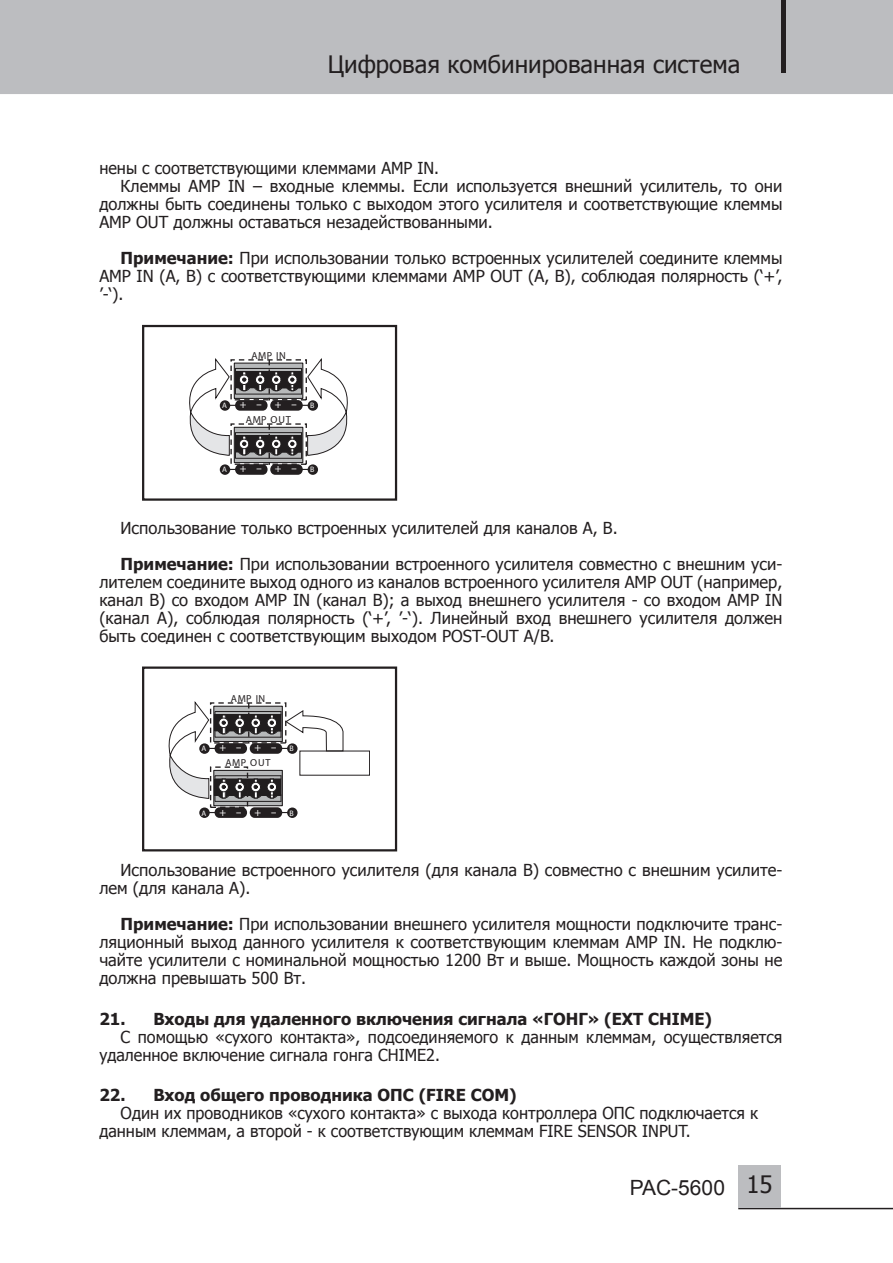
<style>
.page{position:relative;width:893px;height:1263px;background:#bcbdc0}
.page>*{position:absolute;margin:0;border:0;box-sizing:border-box;transform-origin:0 0}
.t1{font:24px "Tahoma";color:#231f20}
.t2{font:21px "Arial";color:#231f20}
.Весь_текст{font:16.5px/18px "Tahoma";color:#231f20;text-align:justify}
.t3{font:700 16.5px "Tahoma";color:#231f20}
.t4{font:700 11.25px "Helvetica";color:#fff}
.t5{font:10.2px "Helvetica";letter-spacing:.055em;color:#231f20}
.s1{font-weight:700}
.s2{font-size:7.95px}
.s3{font-family:"Tahoma";font-size:24px}
</style>
<div class="page">
<div style="left:0;top:94px;width:893px;height:1169px;background:#fff"></div>
<div style="left:781px;top:0;width:5px;height:72px;background:#231f20"></div>
<hr style="left:738px;top:1208px;width:155px;height:1px;background:#231f20">
<div style="left:738px;top:1165px;width:43px;height:43px;background:#bcbdc0"></div>
<div style="left:143px;top:326px;width:253px;height:174px;background:#fff"></div>
<div style="left:220px;top:464px;width:10px;height:11px;background:#231f20;border-radius:50%"></div>
<div style="left:235px;top:464px;width:33px;height:11px;background:#231f20;border-radius:5px"></div>
<div style="left:270px;top:464px;width:33px;height:11px;background:#231f20;border-radius:5px"></div>
<div style="left:308px;top:464px;width:10px;height:11px;background:#231f20;border-radius:50%"></div>
<svg style="left:189px;top:358px;width:159px;height:112px"></svg>
<div style="left:142px;top:325px;width:255px;height:176px;border:2px solid #231f20"></div>
<div style="left:143px;top:668px;width:253px;height:182px;background:#fff"></div>
<div style="left:199px;top:807px;width:11px;height:11px;background:#231f20;border-radius:50%"></div>
<div style="left:215px;top:807px;width:32px;height:11px;background:#231f20;border-radius:5px"></div>
<div style="left:250px;top:807px;width:32px;height:11px;background:#231f20;border-radius:5px"></div>
<div style="left:287px;top:807px;width:11px;height:11px;background:#231f20;border-radius:50%"></div>
<div style="left:214px;top:770px;width:68px;height:36px;background:#b7b9ba"></div>
<div style="left:213px;top:770px;width:70px;height:36px;border:1px solid #201d1e"></div>
<div style="left:215px;top:775px;width:66px;height:27px;border:1px solid #201d1e"></div>
<div style="left:210px;top:766px;width:38px;height:42px;border:1px dashed #231f20"></div>
<svg style="left:169px;top:701px;width:175px;height:100px"></svg>
<div style="left:142px;top:666px;width:255px;height:185px;border:2px solid #231f20"></div>
<h1 class="t1" style="left:328px;top:49px;width:414px">Цифровая комбинированная система</h1>
<p class="Весь_текст" style="left:99px;top:158px;width:341px">нены с соответствующими клеммами AMP IN.</p>
<p class="Весь_текст" style="left:99px;top:176px;width:685px;text-indent:21px">Клеммы AMP IN – входные клеммы. Если используется внешний усилитель, то они должны быть соединены только с выходом этого усилителя и соответствующие клеммы AMP OUT должны оставаться незадействованными.</p>
<p class="Весь_текст" style="left:99px;top:248px;width:685px;text-indent:21px"><span class="s1">Примечание:</span> При использовании только встроенных усилителей соедините клеммы AMP IN (A, B) с соответствующими клеммами AMP OUT (A, B), соблюдая полярность (‘+’, ’-‘).</p>
<p class="t5" style="left:251px;top:349px;width:36px">AMP IN</p>
<p class="t4" style="left:222px;top:398px;width:94px"><span class="s2">A</span> +-+-<span class="s2">B</span></p>
<p class="t5" style="left:246px;top:413px;width:47px">AMP OUT</p>
<p class="t4" style="left:222px;top:462px;width:94px"><span class="s2">A</span> +-+-<span class="s2">B</span></p>
<p class="Весь_текст" style="left:121px;top:518px;width:499px">Использование только встроенных усилителей для каналов А, В.</p>
<p class="Весь_текст" style="left:99px;top:554px;width:685px;text-indent:21px"><span class="s1">Примечание:</span> При использовании встроенного усилителя совместно с внешним уси&shy;лителем соедините выход одного из каналов встроенного усилителя AMP OUT (например, канал B) со входом AMP IN (канал B); а выход внешнего усилителя - со входом AMP IN (канал A), соблюдая полярность (‘+’, ’-‘). Линейный вход внешнего усилителя должен быть соединен с соответствующим выходом POST-OUT A/B.</p>
<p class="t5" style="left:231px;top:692px;width:36px">AMP IN</p>
<p class="t4" style="left:202px;top:741px;width:94px"><span class="s2">A</span> +-+-<span class="s2">B</span></p>
<p class="t5" style="left:225px;top:756px;width:47px">AMP OUT</p>
<p class="t4" style="left:202px;top:805px;width:94px"><span class="s2">A</span> +-+-<span class="s2">B</span></p>
<p class="Весь_текст" style="left:99px;top:860px;width:685px;text-indent:21px">Использование встроенного усилителя (для канала В) совместно с внешним усилите&shy;лем (для канала A).</p>
<p class="Весь_текст" style="left:99px;top:914px;width:685px;text-indent:21px"><span class="s1">Примечание:</span> При использовании внешнего усилителя мощности подключите транс&shy;ляционный выход данного усилителя к соответствующим клеммам AMP IN. Не подклю&shy;чайте усилители с номинальной мощностью 1200 Вт и выше. Мощность каждой зоны не должна превышать 500 Вт.</p>
<p class="t3" style="left:99px;top:1007px;width:614px">21. Входы для удаленного включения сигнала «ГОНГ» (EXT CHIME)</p>
<p class="Весь_текст" style="left:99px;top:1027px;width:684px;text-indent:21px">С помощью «сухого контакта», подсоединяемого к данным клеммам, осуществляется удаленное включение сигнала гонга CHIME2.</p>
<p class="t3" style="left:99px;top:1083px;width:419px">22. Вход общего проводника ОПС (FIRE COM)</p>
<p class="Весь_текст" style="left:99px;top:1103px;width:660px;text-indent:21px">Один их проводников «сухого контакта» с выхода контроллера ОПС подключается к данным клеммам, а второй - к соответствующим клеммам FIRE SENSOR INPUT.</p>
<p class="t2" style="left:630px;top:1173px;width:144px">PAC-5600 <span class="s3">15</span></p>
</div>
